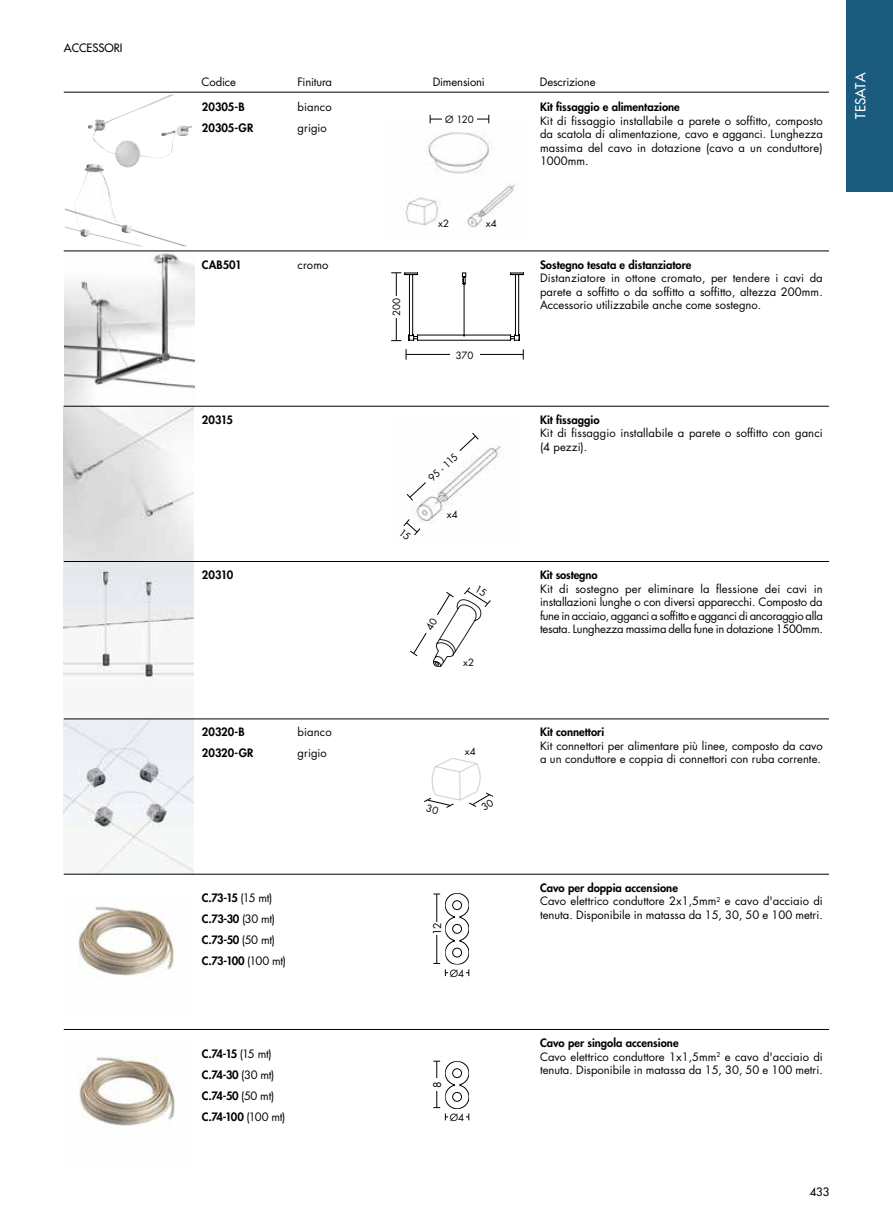
<style>
.page{position:relative;width:893px;height:1221px;background:#fff}
.page>*{position:absolute;margin:0;border:0;box-sizing:border-box;transform-origin:0 0}
.t1{font:500 13.5px "Futura Std";color:#fff}
.t2{font:500 12px "Futura Std";color:#fff}
.t3{font:11.25px/13.5px "Futura Std";color:#000}
.t4{font:800 11.25px "Futura Std";color:#000}
.t5{font:800 11.25px/21px "Futura Std";letter-spacing:-.1em;color:#000}
.t6{font:800 11.25px/21px "Futura Std";letter-spacing:-.055em;color:#000}
.t7{font:500 11.25px "Futura Std";color:#000}
.t8{font:11.25px "Futura Std";letter-spacing:-.02em;color:#000}
.t9{font:10.5px "Futura Std";color:#000}
.t10{font:9.75px "Futura Std";color:#000}
.s1{font-weight:400}
.s2{font-weight:800}
</style>
<div class="page">
<div style="left:846px;top:0;width:47px;height:191px;background:#195a7d"></div>
<img style="left:64px;top:250px;width:130px;height:623px">
<img style="left:78px;top:1056px;width:97px;height:70px">
<img style="left:78px;top:907px;width:97px;height:71px">
<img style="left:65px;top:164px;width:122px;height:82px">
<img style="left:88px;top:95px;width:104px;height:74px">
<svg style="left:433px;top:893px;width:37px;height:83px"></svg>
<hr style="left:436px;top:894px;width:1px;height:69px;background:#000">
<div style="left:432px;top:922px;width:9px;height:13px;background:#fff"></div>
<svg style="left:433px;top:1060px;width:37px;height:60px"></svg>
<hr style="left:436px;top:1061px;width:1px;height:46px;background:#000">
<div style="left:432px;top:1078px;width:9px;height:12px;background:#fff"></div>
<svg style="left:391px;top:272px;width:133px;height:69px"></svg>
<hr style="left:396px;top:273px;width:1px;height:68px;background:#000">
<hr style="left:406px;top:354px;width:117px;height:1px;background:#000">
<div style="left:450px;top:349px;width:29px;height:11px;background:#fff"></div>
<div style="left:391px;top:296px;width:10px;height:21px;background:#fff"></div>
<hr style="left:64px;top:92px;width:765px;height:1px;background:#000">
<hr style="left:64px;top:251px;width:765px;height:1px;background:#000">
<hr style="left:64px;top:406px;width:765px;height:1px;background:#000">
<hr style="left:64px;top:561px;width:765px;height:1px;background:#000">
<hr style="left:64px;top:873px;width:765px;height:1px;background:#000">
<hr style="left:64px;top:1029px;width:765px;height:1px;background:#000">
<hr style="left:64px;top:718px;width:765px;height:1px;background:#000">
<img style="left:411px;top:445px;width:90px;height:78px">
<svg style="left:406px;top:432px;width:73px;height:69px"></svg>
<img style="left:431px;top:758px;width:50px;height:43px">
<img style="left:405px;top:119px;width:111px;height:109px">
<hr style="left:430px;top:119px;width:59px;height:1px;background:#000">
<div style="left:442px;top:114px;width:35px;height:10px;background:#fff"></div>
<svg style="left:403px;top:519px;width:18px;height:17px"></svg>
<svg style="left:424px;top:797px;width:30px;height:11px"></svg>
<svg style="left:469px;top:792px;width:24px;height:15px"></svg>
<svg style="left:410px;top:587px;width:81px;height:79px"></svg>
<p class="t7" style="left:64px;top:41px;width:60px">ACCESSORI</p>
<p class="t3" style="left:202px;top:76px;width:36px">Codice</p>
<p class="t8" style="left:298px;top:75px;width:36px">Finitura</p>
<p class="t3" style="left:433px;top:76px;width:54px">Dimensioni</p>
<p class="t3" style="left:540px;top:76px;width:57px">Descrizione</p>
<p class="t4" style="left:202px;top:100px;width:44px">20305-B</p>
<p class="t3" style="left:298px;top:100px;width:36px">bianco</p>
<p class="t4" style="left:202px;top:121px;width:53px">20305-GR</p>
<p class="t3" style="left:298px;top:121px;width:31px">grigio</p>
<p class="t10" style="left:445px;top:114px;width:30px">Ø 120</p>
<p class="t10" style="left:438px;top:217px;width:13px">x2</p>
<p class="t10" style="left:486px;top:217px;width:12px">x4</p>
<p class="t4" style="left:540px;top:100px;width:141px">Kit fissaggio e alimentazione</p>
<p class="t3" style="left:540px;top:114px;width:284px;text-align:justify">Kit di fissaggio installabile a parete o soffitto, composto da scatola di alimentazione, cavo e agganci. Lunghezza massima del cavo in dotazione (cavo a un conduttore)<br>1000mm.</p>
<p class="t4" style="left:202px;top:258px;width:41px">CAB501</p>
<p class="t3" style="left:298px;top:258px;width:32px">cromo</p>
<p class="t4" style="left:540px;top:257px;width:153px">Sostegno tesata e distanziatore</p>
<p class="t3" style="left:540px;top:271px;width:284px;text-align:justify">Distanziatore in ottone cromato, per tendere i cavi da parete a soffitto o da soffitto a soffitto, altezza 200mm.<br>Accessorio utilizzabile anche come sostegno.</p>
<p class="t10" style="left:456px;top:349px;width:19px">370</p>
<p class="t10" style="left:390px;top:316px;width:20px;rotate:-90deg">200</p>
<p class="t4" style="left:202px;top:412px;width:32px">20315</p>
<p class="t10" style="left:426px;top:475px;width:37px;rotate:-43deg">95 - 115</p>
<p class="t4" style="left:540px;top:412px;width:61px">Kit fissaggio</p>
<p class="t3" style="left:540px;top:426px;width:284px">Kit di fissaggio installabile a parete o soffitto con ganci (4 pezzi).</p>
<p class="t10" style="left:447px;top:508px;width:12px">x4</p>
<p class="t4" style="left:202px;top:567px;width:33px">20310</p>
<p class="t4" style="left:540px;top:567px;width:59px">Kit sostegno</p>
<p class="t3" style="left:540px;top:581px;width:284px;text-align:justify">Kit di sostegno per eliminare la flessione dei cavi in installazioni lunghe o con diversi apparecchi. Composto da fune in acciaio, agganci a soffitto e agganci di ancoraggio alla tesata. Lunghezza massima della fune in dotazione 1500mm.</p>
<p class="t10" style="left:463px;top:656px;width:13px">x2</p>
<p class="t4" style="left:202px;top:725px;width:44px">20320-B</p>
<p class="t3" style="left:298px;top:725px;width:36px">bianco</p>
<p class="t4" style="left:202px;top:746px;width:53px">20320-GR</p>
<p class="t3" style="left:298px;top:746px;width:31px">grigio</p>
<p class="t10" style="left:465px;top:745px;width:12px">x4</p>
<p class="t4" style="left:540px;top:725px;width:66px">Kit connettori</p>
<p class="t3" style="left:540px;top:739px;width:284px">Kit connettori per alimentare più linee, composto da cavo a un conduttore e coppia di connettori con ruba corrente.</p>
<p class="t1" style="left:852px;top:118px;width:47px;rotate:-90deg">TESATA</p>
<p class="t2" style="left:858px;top:116px;width:42px;rotate:-90deg">TESATA</p>
<p class="t6" style="left:202px;top:887px;width:86px">C.73-15 <span class="s1">(15 mt)<br></span>C.73-30 <span class="s1">(30 mt)<br></span>C.73-50 <span class="s1">(50 mt)<br></span>C.73-100 <span class="s1">(100 mt)</span></p>
<p class="t9" style="left:431px;top:934px;width:14px;rotate:-90deg">12</p>
<p class="t10" style="left:450px;top:966px;width:16px">Ø4</p>
<p class="t3" style="left:540px;top:881px;width:284px"><span class="s2">Cavo per doppia accensione<br></span>Cavo elettrico conduttore 2x1,5mm<sup>2</sup> e cavo d'acciaio di tenuta. Disponibile in matassa da 15, 30, 50 e 100 metri.</p>
<p class="t5" style="left:202px;top:1042px;width:85px">C.74-15 <span class="s1">(15 mt)<br></span>C.74-30 <span class="s1">(30 mt)<br></span>C.74-50 <span class="s1">(50 mt)<br></span>C.74-100 <span class="s1">(100 mt)</span></p>
<p class="t3" style="left:540px;top:1036px;width:284px"><span class="s2">Cavo per singola accensione<br></span>Cavo elettrico conduttore 1x1,5mm<sup>2</sup> e cavo d'acciaio di tenuta. Disponibile in matassa da 15, 30, 50 e 100 metri.</p>
<p class="t9" style="left:431px;top:1087px;width:8px;rotate:-90deg">8</p>
<p class="t10" style="left:450px;top:1110px;width:16px">Ø4</p>
<p class="t7" style="left:810px;top:1184px;width:21px">433</p>
</div>
